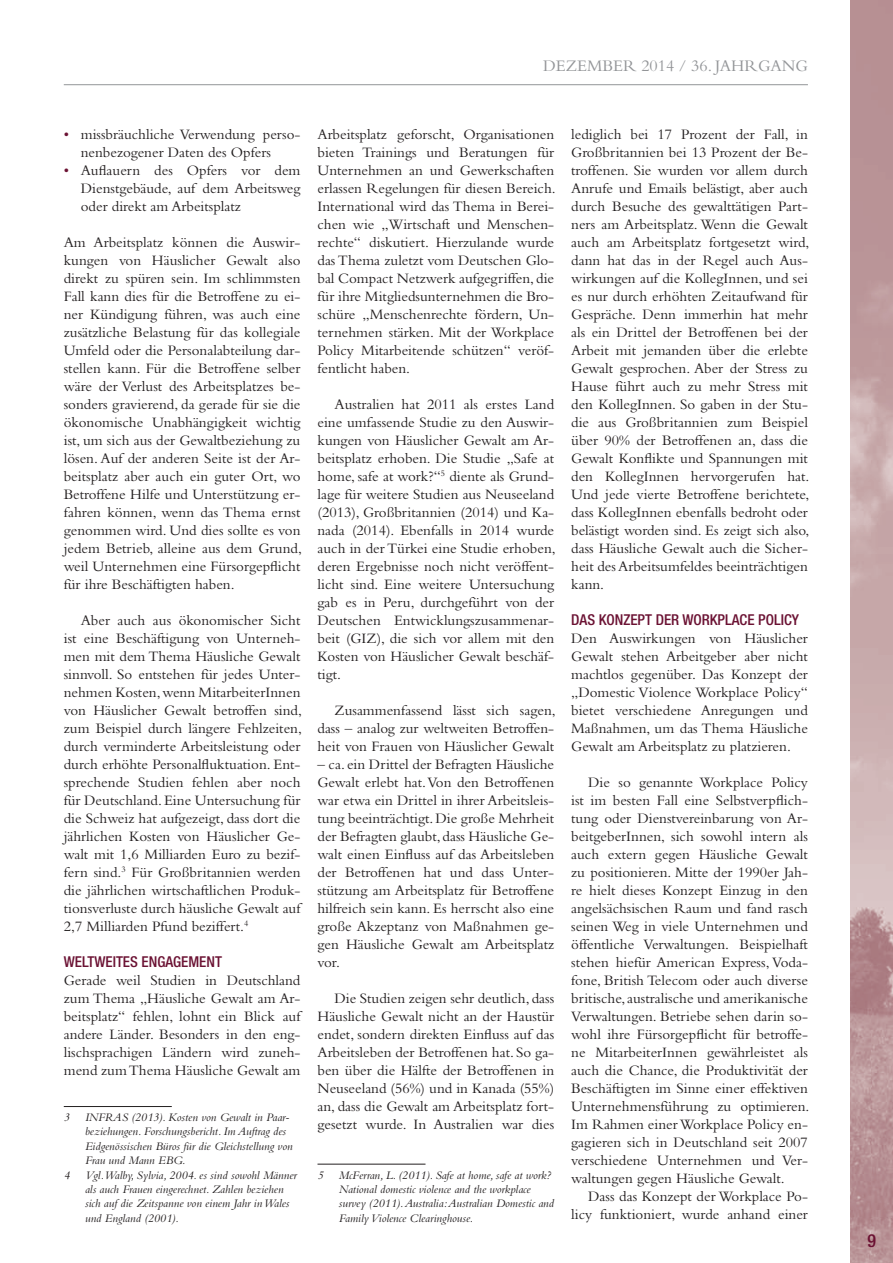
<style>
.page{position:relative;width:893px;height:1263px;background:#fff}
.page>*{position:absolute;margin:0;border:0;box-sizing:border-box;transform-origin:0 0}
.t1{font:500 condensed 18px "Helvetica Neue";color:#6b1233}
.t2{font:16.8px "Bembo";color:#939598}
.t3{font:15px/18px "Bembo";color:#231f20;text-align:justify}
.t4{font:500 condensed 15px "Helvetica Neue";color:#6b1233}
.t5{font:italic 12px/14.4px "Bembo";color:#231f20}
.s1{color:#6b1233}
</style>
<div class="page">
<img style="left:850px;top:0;width:43px;height:1218px">
<img style="left:850px;top:1218px;width:43px;height:45px">
<hr style="left:64px;top:84px;width:744px;height:1px;background:#939598">
<hr style="left:64px;top:1106px;width:108px;height:1px;background:#231f20">
<hr style="left:317px;top:1164px;width:108px;height:1px;background:#231f20">
<p class="t2" style="left:543px;top:59px;width:266px">DEZEMBER 2014 / 36. JAHRGANG</p>
<p class="t3" style="left:81px;top:127px;width:221px;text-indent:-17px"><span class="s1">•</span> missbräuchliche Verwendung perso&shy;nenbezogener Daten des Opfers</p>
<p class="t3" style="left:81px;top:163px;width:221px;text-indent:-17px"><span class="s1">•</span> Auflauern des Opfers vor dem Dienstgebäude, auf dem Arbeitsweg oder direkt am Arbeitsplatz</p>
<p class="t3" style="left:64px;top:235px;width:240px">Am Arbeitsplatz können die Auswir&shy;kungen von Häuslicher Gewalt also direkt zu spüren sein. Im schlimmsten Fall kann dies für die Betroffene zu ei&shy;ner Kündigung führen, was auch eine zusätzliche Belastung für das kollegiale Umfeld oder die Personalabteilung dar&shy;stellen kann. Für die Betroffene selber wäre der Verlust des Arbeitsplatzes be&shy;sonders gravierend, da gerade für sie die ökonomische Unabhängigkeit wichtig ist, um sich aus der Gewaltbeziehung zu lösen. Auf der anderen Seite ist der Ar&shy;beitsplatz aber auch ein guter Ort, wo Betroffene Hilfe und Unterstützung er&shy;fahren können, wenn das Thema ernst genommen wird. Und dies sollte es von jedem Betrieb, alleine aus dem Grund, weil Unternehmen eine Fürsorgepflicht für ihre Beschäftigten haben.</p>
<p class="t3" style="left:64px;top:613px;width:240px;text-indent:17px">Aber auch aus ökonomischer Sicht ist eine Beschäftigung von Unterneh&shy;men mit dem Thema Häusliche Gewalt sinnvoll. So entstehen für jedes Unter&shy;nehmen Kosten, wenn MitarbeiterInnen von Häuslicher Gewalt betroffen sind, zum Beispiel durch längere Fehlzeiten, durch verminderte Arbeitsleistung oder durch erhöhte Personalfluktuation. Ent&shy;sprechende Studien fehlen aber noch für Deutschland. Eine Untersuchung für die Schweiz hat aufgezeigt, dass dort die jährlichen Kosten von Häuslicher Ge&shy;walt mit 1,6 Milliarden Euro zu bezif&shy;fern sind.<sup>3</sup> Für Großbritannien werden die jährlichen wirtschaftlichen Produk&shy;tionsverluste durch häusliche Gewalt auf 2,7 Milliarden Pfund beziffert.<sup>4</sup></p>
<p class="t4" style="left:64px;top:956px;width:160px">WELTWEITES ENGAGEMENT</p>
<p class="t3" style="left:64px;top:973px;width:238px">Gerade weil Studien in Deutschland zum Thema „Häusliche Gewalt am Ar&shy;beitsplatz“ fehlen, lohnt ein Blick auf andere Länder. Besonders in den eng&shy;lischsprachigen Ländern wird zuneh&shy;mend zum Thema Häusliche Gewalt am</p>
<p class="t5" style="left:64px;top:1111px;width:8px">3</p>
<p class="t5" style="left:85px;top:1111px;width:209px">INFRAS (2013). Kosten von Gewalt in Paar&shy;beziehungen. Forschungsbericht. Im Auftrag des Eidgenössischen Büros für die Gleichstellung von Frau und Mann EBG.</p>
<p class="t5" style="left:64px;top:1169px;width:8px">4</p>
<p class="t5" style="left:85px;top:1169px;width:213px">Vgl. Walby, Sylvia, 2004. es sind sowohl Männer als auch Frauen eingerechnet. Zahlen beziehen sich auf die Zeitspanne von einem Jahr in Wales und England (2001).</p>
<p class="t3" style="left:317px;top:127px;width:240px">Arbeitsplatz geforscht, Organisationen bieten Trainings und Beratungen für Unternehmen an und Gewerkschaften erlassen Regelungen für diesen Bereich.<br>International wird das Thema in Berei&shy;chen wie „Wirtschaft und Menschen&shy;rechte“ diskutiert. Hierzulande wurde das Thema zuletzt vom Deutschen Glo&shy;bal Compact Netzwerk aufgegriffen, die für ihre Mitgliedsunternehmen die Bro&shy;schüre „Menschenrechte fördern, Un&shy;ternehmen stärken. Mit der Workplace Policy Mitarbeitende schützen“ veröf&shy;fentlicht haben.</p>
<p class="t3" style="left:317px;top:397px;width:240px;text-indent:17px">Australien hat 2011 als erstes Land eine umfassende Studie zu den Auswir&shy;kungen von Häuslicher Gewalt am Ar&shy;beitsplatz erhoben. Die Studie „Safe at home, safe at work?“<sup>5</sup> diente als Grund&shy;lage für weitere Studien aus Neuseeland (2013), Großbritannien (2014) und Ka&shy;nada (2014). Ebenfalls in 2014 wurde auch in der Türkei eine Studie erhoben, deren Ergebnisse noch nicht veröffent&shy;licht sind. Eine weitere Untersuchung gab es in Peru, durchgeführt von der Deutschen Entwicklungszusammenar&shy;beit (GIZ), die sich vor allem mit den Kosten von Häuslicher Gewalt beschäf&shy;tigt.</p>
<p class="t3" style="left:317px;top:703px;width:240px;text-indent:17px">Zusammenfassend lässt sich sagen, dass – analog zur weltweiten Betroffen&shy;heit von Frauen von Häuslicher Gewalt</p>
<p class="t3" style="left:317px;top:757px;width:238px">– ca. ein Drittel der Befragten Häusliche Gewalt erlebt hat. Von den Betroffenen war etwa ein Drittel in ihrer Arbeitsleis&shy;tung beeinträchtigt. Die große Mehrheit der Befragten glaubt, dass Häusliche Ge&shy;walt einen Einfluss auf das Arbeitsleben der Betroffenen hat und dass Unter&shy;stützung am Arbeitsplatz für Betroffene hilfreich sein kann. Es herrscht also eine große Akzeptanz von Maßnahmen ge&shy;gen Häusliche Gewalt am Arbeitsplatz vor.</p>
<p class="t3" style="left:317px;top:991px;width:238px;text-indent:17px">Die Studien zeigen sehr deutlich, dass Häusliche Gewalt nicht an der Haustür endet, sondern direkten Einfluss auf das Arbeitsleben der Betroffenen hat. So ga&shy;ben über die Hälfte der Betroffenen in Neuseeland (56%) und in Kanada (55%) an, dass die Gewalt am Arbeitsplatz fort&shy;gesetzt wurde. In Australien war dies</p>
<p class="t5" style="left:317px;top:1169px;width:8px">5</p>
<p class="t5" style="left:339px;top:1169px;width:217px">McFerran, L. (2011). Safe at home, safe at work?<br>National domestic violence and the workplace survey (2011). Australia: Australian Domestic and Family Violence Clearinghouse.</p>
<p class="t3" style="left:571px;top:127px;width:240px">lediglich bei 17 Prozent der Fall, in Großbritannien bei 13 Prozent der Be&shy;troffenen. Sie wurden vor allem durch Anrufe und Emails belästigt, aber auch durch Besuche des gewalttätigen Part&shy;ners am Arbeitsplatz. Wenn die Gewalt auch am Arbeitsplatz fortgesetzt wird, dann hat das in der Regel auch Aus&shy;wirkungen auf die KollegInnen, und sei es nur durch erhöhten Zeitaufwand für Gespräche. Denn immerhin hat mehr als ein Drittel der Betroffenen bei der Arbeit mit jemanden über die erlebte Gewalt gesprochen. Aber der Stress zu Hause führt auch zu mehr Stress mit den KollegInnen. So gaben in der Stu&shy;die aus Großbritannien zum Beispiel über 90% der Betroffenen an, dass die Gewalt Konflikte und Spannungen mit den KollegInnen hervorgerufen hat.<br>Und jede vierte Betroffene berichtete, dass KollegInnen ebenfalls bedroht oder belästigt worden sind. Es zeigt sich also, dass Häusliche Gewalt auch die Sicher&shy;heit des Arbeitsumfeldes beeinträchtigen kann.</p>
<p class="t4" style="left:571px;top:614px;width:229px">DAS KONZEPT DER WORKPLACE POLICY</p>
<p class="t3" style="left:571px;top:631px;width:238px">Den Auswirkungen von Häuslicher Gewalt stehen Arbeitgeber aber nicht machtlos gegenüber. Das Konzept der „Domestic Violence Workplace Policy“ bietet verschiedene Anregungen und Maßnahmen, um das Thema Häusliche Gewalt am Arbeitsplatz zu platzieren.</p>
<p class="t3" style="left:571px;top:775px;width:240px;text-indent:17px">Die so genannte Workplace Policy ist im besten Fall eine Selbstverpflich&shy;tung oder Dienstvereinbarung von Ar&shy;beitgeberInnen, sich sowohl intern als auch extern gegen Häusliche Gewalt zu positionieren. Mitte der 1990er Jah&shy;re hielt dieses Konzept Einzug in den angelsächsischen Raum und fand rasch seinen Weg in viele Unternehmen und öffentliche Verwaltungen. Beispielhaft stehen hiefür American Express, Voda&shy;fone, British Telecom oder auch diverse britische, australische und amerikanische Verwaltungen. Betriebe sehen darin so&shy;wohl ihre Fürsorgepflicht für betroffe&shy;ne MitarbeiterInnen gewährleistet als auch die Chance, die Produktivität der Beschäftigten im Sinne einer effektiven Unternehmensführung zu optimieren.<br>Im Rahmen einer Workplace Policy en&shy;gagieren sich in Deutschland seit 2007 verschiedene Unternehmen und Ver&shy;waltungen gegen Häusliche Gewalt.</p>
<p class="t3" style="left:571px;top:1189px;width:238px;text-align:right">Dass das Konzept der Workplace Po&shy;licy funktioniert, wurde anhand einer</p>
<p class="t1" style="left:867px;top:1234px;width:10px">9</p>
</div>
